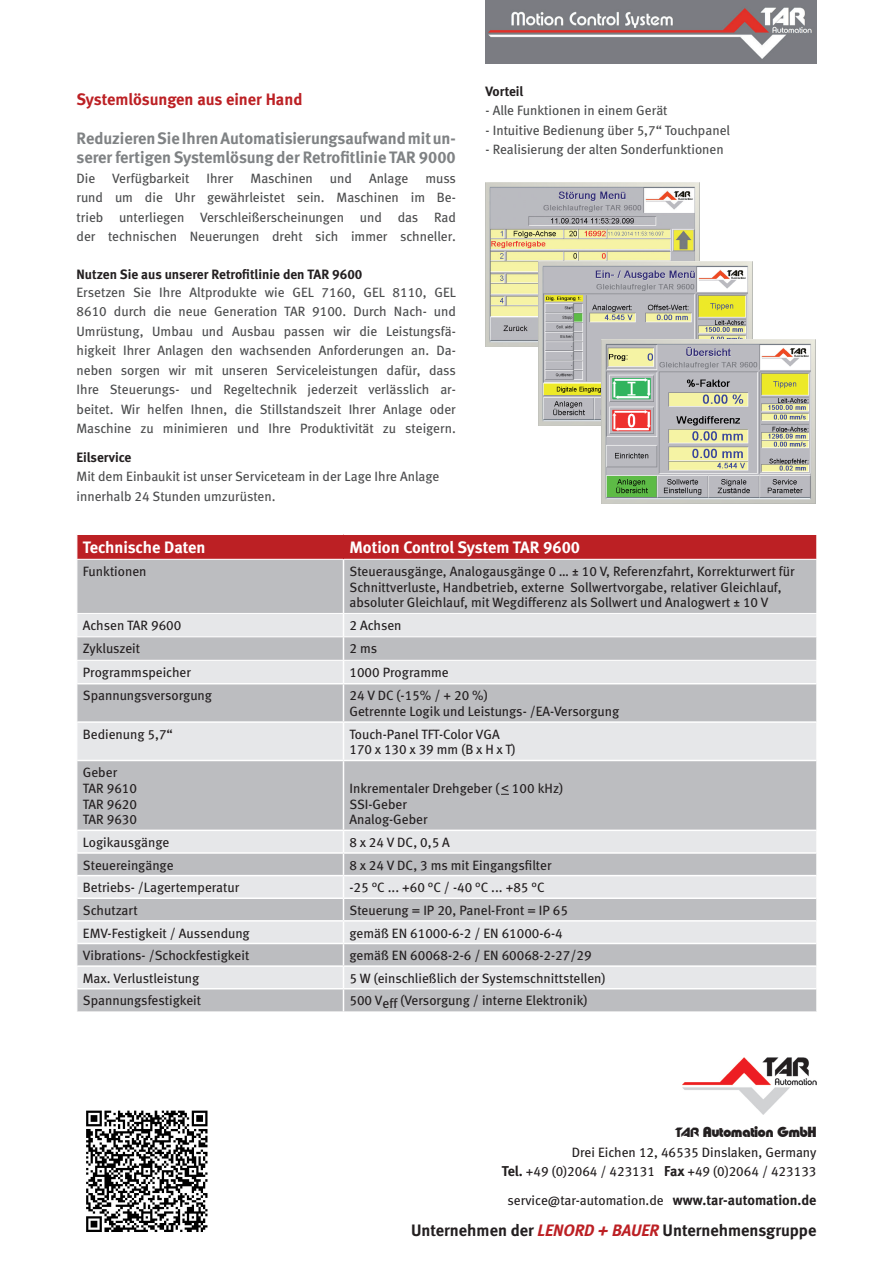
<style>
.page{position:relative;width:893px;height:1263px;background:#fff}
.page>*{position:absolute;margin:0;border:0;box-sizing:border-box;transform-origin:0 0}
.t1{font:16.5px/19.5px "Meta Bold LF";color:#7f8284}
.t2{font:16.5px "Meta Bold LF";color:#231f20}
.t3{font:16.5px "Meta Bold LF";color:#fff}
.t4{font:16.5px "Meta Bold LF";color:#bc2024}
.t5{font:800 14.25px "Brian Becker";color:#231f20}
.t6{font:13.5px/15.8px "Meta Book LF";color:#231f20}
.t7{font:13.5px/19.5px "Meta Book LF";color:#4b4c4d;text-align:justify}
.t8{font:13.5px "Meta Bold LF";color:#231f20}
.t9{font:13.5px "Meta";color:#231f20}
.t10{font:700 13.5px "Meta";letter-spacing:-.005em;color:#231f20}
.s1{font-family:"Arial"}
.s2{font-family:"Slant";font-weight:400}
.s3{font-family:"Meta Bold LF";font-size:14.25px}
.s4{font-style:italic;color:#bc2024}
</style>
<div class="page">
<img style="left:682px;top:1058px;width:134px;height:56px">
<img style="left:86px;top:1110px;width:122px;height:122px">
<img style="left:485px;top:0;width:332px;height:64px">
<div style="left:78px;top:560px;width:738px;height:451px;background:#bcbdc0"></div>
<svg style="left:78px;top:614px;width:738px;height:374px;background:#cfd0d3"></svg>
<svg style="left:77px;top:534px;width:740px;height:25px;background:#bf2b2e"></svg>
<hr style="left:77px;top:613px;width:266px;height:1px;background:#fff">
<hr style="left:343px;top:613px;width:474px;height:1px;background:#fff">
<hr style="left:77px;top:636px;width:266px;height:1px;background:#fff">
<hr style="left:343px;top:636px;width:474px;height:1px;background:#fff">
<hr style="left:77px;top:660px;width:266px;height:1px;background:#fff">
<svg style="left:77px;top:614px;width:1px;height:69px"></svg>
<hr style="left:343px;top:660px;width:474px;height:1px;background:#fff">
<svg style="left:816px;top:637px;width:1px;height:23px"></svg>
<svg style="left:77px;top:831px;width:1px;height:180px"></svg>
<svg style="left:816px;top:853px;width:1px;height:158px"></svg>
<hr style="left:343px;top:560px;width:1px;height:53px;background:#fff">
<svg style="left:343px;top:614px;width:1px;height:69px"></svg>
<hr style="left:77px;top:683px;width:266px;height:1px;background:#fff">
<hr style="left:343px;top:683px;width:473px;height:1px;background:#fff">
<hr style="left:343px;top:684px;width:1px;height:37px;background:#fff">
<hr style="left:77px;top:721px;width:266px;height:2px;background:#fff">
<hr style="left:343px;top:721px;width:473px;height:2px;background:#fff">
<hr style="left:343px;top:723px;width:1px;height:37px;background:#fff">
<hr style="left:77px;top:760px;width:266px;height:1px;background:#fff">
<hr style="left:343px;top:760px;width:473px;height:1px;background:#fff">
<hr style="left:343px;top:761px;width:1px;height:69px;background:#fff">
<hr style="left:77px;top:830px;width:266px;height:1px;background:#fff">
<hr style="left:343px;top:830px;width:473px;height:1px;background:#fff">
<hr style="left:77px;top:852px;width:266px;height:2px;background:#fff">
<hr style="left:343px;top:852px;width:473px;height:2px;background:#fff">
<hr style="left:77px;top:875px;width:266px;height:1px;background:#fff">
<hr style="left:343px;top:875px;width:473px;height:1px;background:#fff">
<hr style="left:77px;top:897px;width:266px;height:2px;background:#fff">
<hr style="left:343px;top:897px;width:473px;height:2px;background:#fff">
<hr style="left:77px;top:920px;width:266px;height:2px;background:#fff">
<hr style="left:343px;top:920px;width:473px;height:2px;background:#fff">
<hr style="left:77px;top:943px;width:266px;height:1px;background:#fff">
<hr style="left:343px;top:943px;width:473px;height:1px;background:#fff">
<hr style="left:77px;top:965px;width:266px;height:2px;background:#fff">
<hr style="left:343px;top:965px;width:473px;height:2px;background:#fff">
<hr style="left:77px;top:988px;width:266px;height:1px;background:#fff">
<hr style="left:343px;top:988px;width:473px;height:1px;background:#fff">
<svg style="left:343px;top:831px;width:1px;height:180px"></svg>
<img style="left:486px;top:182px;width:213px;height:164px">
<img style="left:538px;top:261px;width:214px;height:164px">
<img style="left:602px;top:339px;width:213px;height:164px">
<p class="t4" style="left:77px;top:89px;width:227px">Systemlösungen aus einer Hand</p>
<p class="t1" style="left:77px;top:128px;width:381px">Reduzieren Sie Ihren Automatisierungsaufwand mit un&shy;serer fertigen Systemlösung der Retrofitlinie TAR 9000</p>
<p class="t7" style="left:77px;top:168px;width:114px">Die Verfügbarkeit</p>
<p class="t7" style="left:206px;top:168px;width:29px">Ihrer</p>
<p class="t7" style="left:251px;top:168px;width:64px">Maschinen</p>
<p class="t7" style="left:330px;top:168px;width:24px">und</p>
<p class="t7" style="left:369px;top:168px;width:41px">Anlage</p>
<p class="t7" style="left:77px;top:168px;width:381px;text-indent:349px">muss rund um die Uhr gewährleistet sein. Maschinen im Be&shy;trieb unterliegen Verschleißerscheinungen und das Rad der technischen Neuerungen dreht sich immer schneller.</p>
<p class="t8" style="left:77px;top:266px;width:287px">Nutzen Sie aus unserer Retrofitlinie den TAR 9600</p>
<p class="t7" style="left:77px;top:282px;width:381px">Ersetzen Sie Ihre Altprodukte wie GEL 7160, GEL 8110, GEL 8610 durch die neue Generation TAR 9100. Durch Nach- und Umrüstung, Umbau und Ausbau passen wir die Leistungsfä&shy;higkeit Ihrer Anlagen den wachsenden Anforderungen an. Da&shy;neben sorgen wir mit unseren Serviceleistungen dafür, dass Ihre Steuerungs- und Regeltechnik jederzeit verlässlich ar&shy;beitet. Wir helfen Ihnen, die Stillstandszeit Ihrer Anlage oder Maschine zu minimieren und Ihre Produktivität zu steigern.</p>
<p class="t8" style="left:77px;top:449px;width:56px">Eilservice</p>
<p class="t7" style="left:77px;top:466px;width:364px">Mit dem Einbaukit ist unser Serviceteam in der Lage Ihre Anlage innerhalb 24 Stunden umzurüsten.</p>
<p class="t10" style="left:486px;top:83px;width:39px">Vorteil</p>
<p class="t7" style="left:486px;top:101px;width:183px">- Alle Funktionen in einem Gerät</p>
<p class="t7" style="left:486px;top:120px;width:246px">- Intuitive Bedienung über 5,7“ Touchpanel</p>
<p class="t7" style="left:486px;top:140px;width:240px">- Realisierung der alten Sonderfunktionen</p>
<p class="t3" style="left:83px;top:538px;width:124px">Technische Daten</p>
<p class="t3" style="left:349px;top:538px;width:232px">Motion Control System TAR 9600</p>
<p class="t6" style="left:83px;top:563px;width:65px">Funktionen</p>
<p class="t6" style="left:349px;top:563px;width:447px">Steuerausgänge, Analogausgänge 0 … ± 10 V, Referenzfahrt, Korrekturwert für<br>Schnittverluste, Handbetrieb, externe Sollwertvorgabe, relativer Gleichlauf, absoluter Gleichlauf, mit Wegdifferenz als Sollwert und Analogwert ± 10 V</p>
<p class="t6" style="left:83px;top:617px;width:100px">Achsen TAR 9600</p>
<p class="t6" style="left:349px;top:617px;width:54px">2 Achsen</p>
<p class="t6" style="left:83px;top:641px;width:59px">Zykluszeit</p>
<p class="t6" style="left:349px;top:641px;width:29px">2 ms</p>
<p class="t6" style="left:83px;top:664px;width:110px">Programmspeicher</p>
<p class="t6" style="left:349px;top:664px;width:101px">1000 Programme</p>
<p class="t6" style="left:83px;top:688px;width:131px">Spannungsversorgung</p>
<p class="t6" style="left:349px;top:688px;width:271px">24 V DC (-15% / + 20 %)<br>Getrennte Logik und Leistungs- /EA-Versorgung</p>
<p class="t6" style="left:83px;top:726px;width:91px">Bedienung 5,7“</p>
<p class="t6" style="left:349px;top:726px;width:168px">Touch-Panel TFT-Color VGA<br>170 x 130 x 39 mm (B x H x T)</p>
<p class="t6" style="left:83px;top:764px;width:56px">Geber<br>TAR 9610<br>TAR 9620<br>TAR 9630</p>
<p class="t6" style="left:349px;top:780px;width:215px">Inkrementaler Drehgeber (<span class="s1">&lt;</span> 100 kHz)<br>SSI-Geber<br>Analog-Geber</p>
<p class="t6" style="left:83px;top:834px;width:88px">Logikausgänge</p>
<p class="t6" style="left:349px;top:834px;width:102px">8 x 24 V DC, 0,5 A</p>
<p class="t6" style="left:83px;top:857px;width:92px">Steuereingänge</p>
<p class="t6" style="left:349px;top:857px;width:204px">8 x 24 V DC, 3 ms mit Eingangsfilter</p>
<p class="t6" style="left:83px;top:879px;width:158px">Betriebs- /Lagertemperatur</p>
<p class="t6" style="left:349px;top:879px;width:197px">-25 °C ... +60 °C / -40 °C ... +85 °C</p>
<p class="t6" style="left:83px;top:902px;width:56px">Schutzart</p>
<p class="t6" style="left:349px;top:902px;width:220px">Steuerung = IP 20, Panel-Front = IP 65</p>
<p class="t6" style="left:83px;top:925px;width:168px">EMV-Festigkeit / Aussendung</p>
<p class="t6" style="left:349px;top:925px;width:215px">gemäß EN 61000-6-2 / EN 61000-6-4</p>
<p class="t6" style="left:83px;top:947px;width:168px">Vibrations- /Schockfestigkeit</p>
<p class="t6" style="left:349px;top:947px;width:244px">gemäß EN 60068-2-6 / EN 60068-2-27/29</p>
<p class="t6" style="left:83px;top:970px;width:118px">Max. Verlustleistung</p>
<p class="t6" style="left:349px;top:970px;width:258px">5 W (einschließlich der Systemschnittstellen)</p>
<p class="t6" style="left:83px;top:993px;width:120px">Spannungsfestigkeit</p>
<p class="t6" style="left:349px;top:993px;width:240px">500 Veff (Versorgung / interne Elektronik)</p>
<p class="t5" style="left:675px;top:1123px;width:143px"><span class="s2">TAR</span> Automation GmbH</p>
<p class="t6" style="left:502px;top:1142px;width:316px;line-height:19.5px;text-align:right">Drei Eichen 12, 46535 Dinslaken, Germany<br><span class="s3">Tel.</span> +49 (0)2064 / 423131 <span class="s3">Fax</span> +49 (0)2064 / 423133</p>
<p class="t9" style="left:507px;top:1192px;width:310px">service@tar-automation.de <span class="s3">www.tar-automation.de</span></p>
<p class="t2" style="left:411px;top:1220px;width:407px">Unternehmen der <span class="s4">LENORD + BAUER</span> Unternehmensgruppe</p>
</div>
